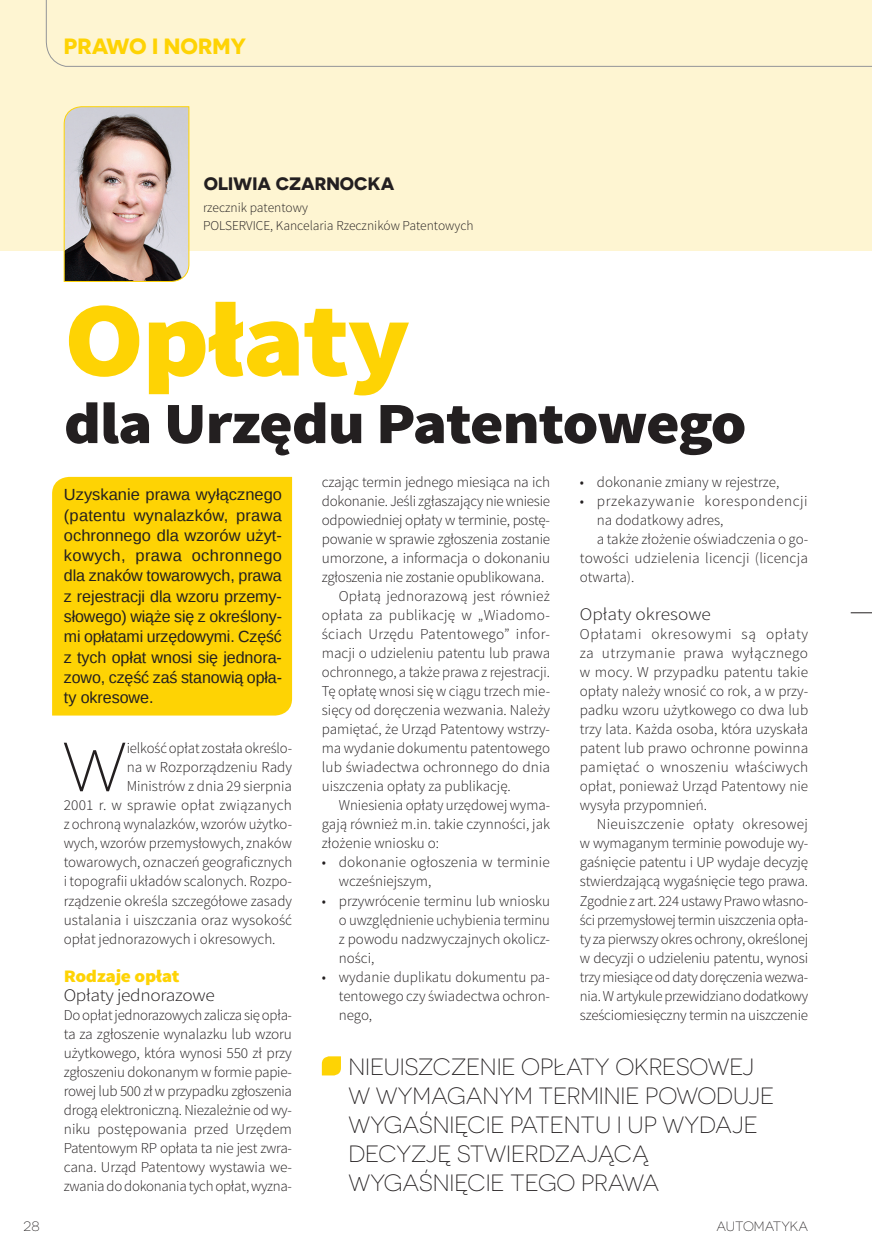
<style>
.page{position:relative;width:872px;height:1255px;background:#fff}
.page>*{position:absolute;margin:0;border:0;box-sizing:border-box;transform-origin:0 0}
.tytuł_kolor{font:900 105.9px "Source Sans Pro";letter-spacing:-.02em;color:#fed304;scale:1.1 1}
.tekst_inicjał{font:300 69.3px "Novecentosanswide";color:#231f20}
.tytuł_czarny{font:900 58.5px "Source Sans Pro";letter-spacing:-.03em;color:#231f20;scale:1.1 1}
.szpunt{font:300 23.55px/29.1px "Novecentosanswide";letter-spacing:-.005em;color:#231f20}
.t1{font:700 22.05px "Novecentosanswide";color:#fed304}
.ramka_tytuł{font:700 18px "Novecentosanswide";color:#231f20}
.śródtytuł_2{font:300 17.55px "Source Sans Pro";letter-spacing:-.015em;color:#231f20;scale:1.1 1}
.śródtytuł{font:900 17.55px "Source Sans Pro";letter-spacing:-.015em;color:#fed304;scale:1.1 1}
.lead{font:16.2px/20.2px "Liberation Sans";letter-spacing:-.005em;color:#231f20;text-align:justify}
.tekst{font:300 15px/19px "Source Sans Pro";color:#231f20;text-align:justify}
.tekst_akapit{font:300 15px/19px "Source Sans Pro";letter-spacing:-.015em;color:#231f20;text-align:justify}
.tekst_inicjał-2{font:300 15px "Source Sans Pro";color:#231f20}
.tekst_punkty{font:300 15px/19px "Source Sans Pro";color:#231f20;text-align:justify}
.tekst_punkty-2{font:300 15px/19px "Source Sans Pro";letter-spacing:.03em;color:#231f20}
.ramka{font:300 13.5px "Source Sans Pro";color:#231f20}
.t2{font:300 13.5px "Novecentosanswide";color:#231f20}
</style>
<div class="page">
<div style="left:0;top:0;width:872px;height:251px;background:#fef5d2"></div>
<img style="left:63px;top:106px;width:127px;height:176px">
<div style="left:52px;top:477px;width:240px;height:238px;background:#fed304"></div>
<svg style="left:322px;top:1056px;width:19px;height:19px"></svg>
<svg style="left:850px;top:612px;width:22px;height:1px"></svg>
<svg style="left:46px;top:0;width:826px;height:67px"></svg>
<h3 class="t1" style="left:64px;top:33px;width:184px">PRAWO I NORMY</h3>
<p class="ramka_tytuł" style="left:204px;top:173px;width:192px">OLIWIA CZARNOCKA</p>
<p class="ramka" style="left:203px;top:200px;width:106px">rzecznik patentowy</p>
<p class="ramka" style="left:203px;top:218px;width:272px">POLSERVICE, Kancelaria Rzeczników Patentowych</p>
<p class="tytuł_kolor" style="left:64px;top:271px;width:316px">Opłaty</p>
<p class="tytuł_czarny" style="left:64px;top:385px;width:622px">dla Urzędu Patentowego</p>
<p class="tekst_punkty" style="left:580px;top:472px;width:201px">• dokonanie zmiany w rejestrze,</p>
<p class="tekst_punkty-2" style="left:597px;top:491px;width:212px;text-indent:-17px">• przekazywanie korespondencji na dodatkowy adres,</p>
<p class="tekst" style="left:580px;top:529px;width:230px;text-indent:17px">a także złożenie oświadczenia o go&shy;towości udzielenia licencji (licencja otwarta).</p>
<p class="śródtytuł_2" style="left:580px;top:603px;width:121px">Opłaty okresowe</p>
<p class="tekst_akapit" style="left:580px;top:624px;width:230px">Opłatami okresowymi są opłaty za utrzymanie prawa wyłącznego w mocy. W przypadku patentu takie opłaty należy wnosić co rok, a w przy&shy;padku wzoru użytkowego co dwa lub trzy lata. Każda osoba, która uzyskała patent lub prawo ochronne powinna pamiętać o wnoszeniu właściwych opłat, ponieważ Urząd Patentowy nie wysyła przypomnień.</p>
<p class="tekst" style="left:580px;top:815px;width:230px;text-indent:17px">Nieuiszczenie opłaty okresowej w wymaganym terminie powoduje wy&shy;gaśnięcie patentu i UP wydaje decyzję stwierdzającą wygaśnięcie tego prawa.<br>Zgodnie z art. 224 ustawy Prawo własno&shy;ści przemysłowej termin uiszczenia opła&shy;ty za pierwszy okres ochrony, określonej w decyzji o udzieleniu patentu, wynosi trzy miesiące od daty doręczenia wezwa&shy;nia. W artykule przewidziano dodatkowy sześciomiesięczny termin na uiszczenie</p>
<p class="tekst_akapit" style="left:322px;top:472px;width:230px">czając termin jednego miesiąca na ich dokonanie. Jeśli zgłaszający nie wniesie odpowiedniej opłaty w terminie, postę&shy;powanie w sprawie zgłoszenia zostanie umorzone, a informacja o dokonaniu zgłoszenia nie zostanie opublikowana.</p>
<p class="tekst" style="left:322px;top:586px;width:230px;text-indent:17px">Opłatą jednorazową jest również opłata za publikację w „Wiadomo&shy;ściach Urzędu Patentowego” infor&shy;macji o udzieleniu patentu lub prawa ochronnego, a także prawa z rejestracji.<br>Tę opłatę wnosi się w ciągu trzech mie&shy;sięcy od doręczenia wezwania. Należy pamiętać, że Urząd Patentowy wstrzy&shy;ma wydanie dokumentu patentowego lub świadectwa ochronnego do dnia uiszczenia opłaty za publikację.</p>
<p class="tekst" style="left:322px;top:795px;width:230px;text-indent:17px">Wniesienia opłaty urzędowej wyma&shy;gają również m.in. takie czynności, jak złożenie wniosku o:</p>
<p class="tekst_punkty" style="left:339px;top:853px;width:212px;text-indent:-17px">• dokonanie ogłoszenia w terminie wcześniejszym,</p>
<p class="tekst_punkty" style="left:339px;top:891px;width:213px;text-indent:-17px">• przywrócenie terminu lub wniosku o uwzględnienie uchybienia terminu z powodu nadzwyczajnych okolicz&shy;ności,</p>
<p class="tekst_punkty" style="left:339px;top:967px;width:213px;text-indent:-17px">• wydanie duplikatu dokumentu pa&shy;tentowego czy świadectwa ochron&shy;nego,</p>
<p class="lead" style="left:64px;top:485px;width:220px">Uzyskanie prawa wyłącznego (patentu wynalazków, prawa ochronnego dla wzorów użyt&shy;kowych, prawa ochronnego dla znaków towarowych, prawa z rejestracji dla wzoru przemy&shy;słowego) wiąże się z określony&shy;mi opłatami urzędowymi. Część z tych opłat wnosi się jednora&shy;zowo, część zaś stanowią opła&shy;ty okresowe.</p>
<p class="tekst_inicjał" style="left:62px;top:727px;width:66px">W</p>
<p class="tekst_inicjał-2" style="left:127px;top:739px;width:167px">ielkość opłat została określo-</p>
<p class="tekst_inicjał-2" style="left:127px;top:758px;width:167px">na w Rozporządzeniu Rady</p>
<p class="tekst_inicjał-2" style="left:127px;top:777px;width:167px">Ministrów z dnia 29 sierpnia</p>
<p class="tekst_inicjał-2" style="left:64px;top:796px;width:230px">2001 r. w sprawie opłat związanych</p>
<p class="tekst_inicjał-2" style="left:64px;top:815px;width:230px">z ochroną wynalazków, wzorów użytko-</p>
<p class="tekst_inicjał-2" style="left:64px;top:834px;width:230px">wych, wzorów przemysłowych, znaków</p>
<p class="tekst_inicjał-2" style="left:64px;top:853px;width:230px">towarowych, oznaczeń geograficznych</p>
<p class="tekst_inicjał-2" style="left:64px;top:872px;width:230px">i topografii układów scalonych. Rozpo-</p>
<p class="tekst_inicjał-2" style="left:64px;top:891px;width:230px">rządzenie określa szczegółowe zasady</p>
<p class="tekst_inicjał-2" style="left:64px;top:910px;width:230px">ustalania i uiszczania oraz wysokość</p>
<p class="tekst_inicjał-2" style="left:64px;top:929px;width:213px">opłat jednorazowych i okresowych.</p>
<p class="śródtytuł" style="left:64px;top:964px;width:107px">Rodzaje opłat</p>
<p class="śródtytuł_2" style="left:64px;top:984px;width:139px">Opłaty jednorazowe</p>
<p class="tekst_akapit" style="left:64px;top:1005px;width:230px">Do opłat jednorazowych zalicza się opła&shy;ta za zgłoszenie wynalazku lub wzoru użytkowego, która wynosi 550 zł przy zgłoszeniu dokonanym w formie papie&shy;rowej lub 500 zł w przypadku zgłoszenia drogą elektroniczną. Niezależnie od wy&shy;niku postępowania przed Urzędem Patentowym RP opłata ta nie jest zwra&shy;cana. Urząd Patentowy wystawia we&shy;zwania do dokonania tych opłat, wyzna-</p>
<p class="szpunt" style="left:348px;top:1051px;width:427px">NIEUISZCZENIE OPŁATY OKRESOWEJ<br>W WYMAGANYM TERMINIE POWODUJE<br>WYGAŚNIĘCIE PATENTU I UP WYDAJE<br>DECYZJĘ STWIERDZAJĄCĄ<br>WYGAŚNIĘCIE TEGO PRAWA</p>
<p class="t2" style="left:24px;top:1218px;width:18px">28</p>
<p class="t2" style="left:716px;top:1218px;width:93px">AUTOMATYKA</p>
</div>
